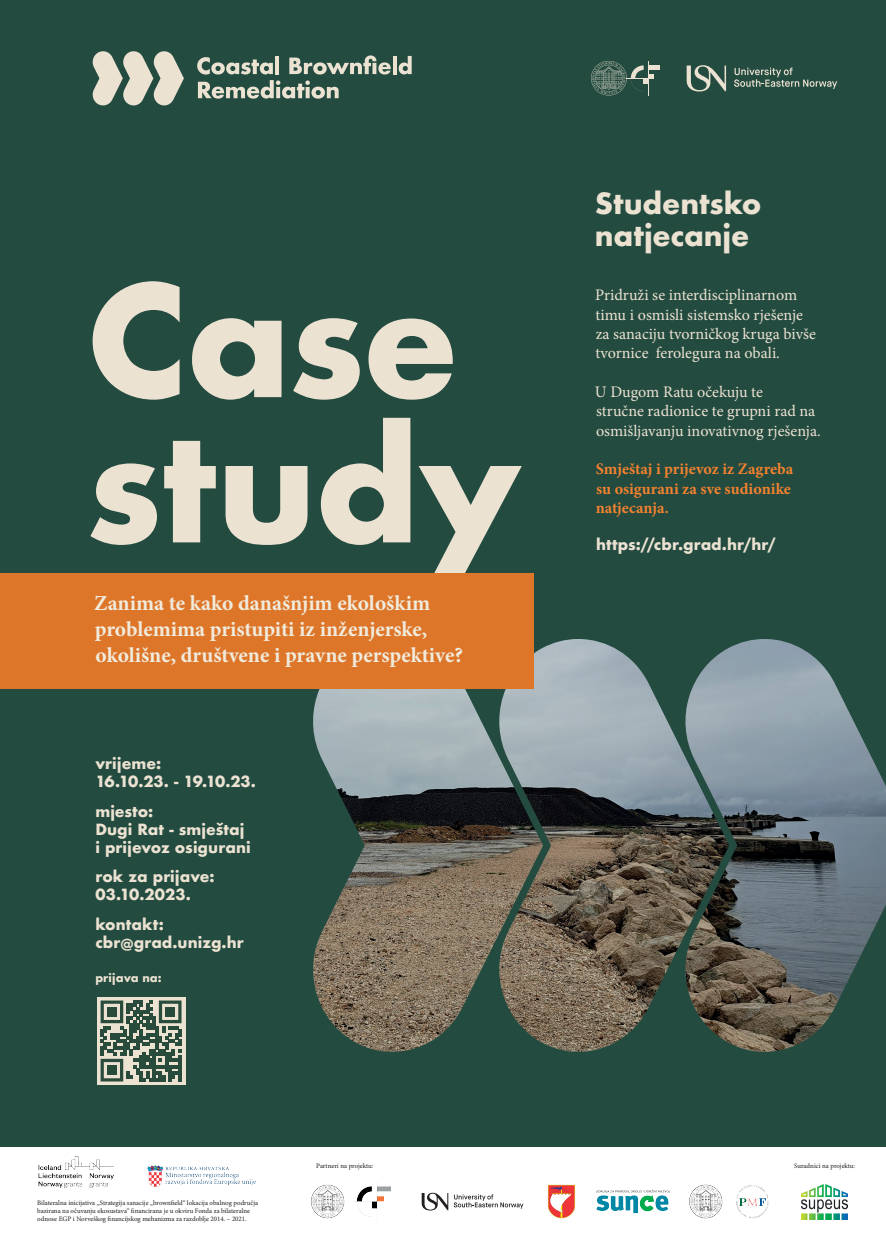
<style>
.page{position:relative;width:886px;height:1241px;background:#fff}
.page>*{position:absolute;margin:0;border:0;box-sizing:border-box;transform-origin:0 0}
.t1{font:700 170.81px/145.2px "Futura PT";letter-spacing:-.005em;color:#ece2d2}
.t2{font:700 32.19px/32.2px "Futura PT";letter-spacing:-.005em;color:#ece2d2}
.t3{font:700 21.44px/25.8px "Minion Pro";color:#f0ebdc}
.t4{font:16.12px/19.3px "Minion Pro";color:#ece2d2}
.t5{font:700 16.12px/19.3px "Minion Pro";color:#f4822f}
.t6{font:700 15px/18px "Futura";letter-spacing:.005em;color:#ece2d2}
.t7{font:700 11.25px "Futura";letter-spacing:.005em;color:#ece2d2}
.t8{font:6.88px/8.2px "Minion Pro";color:#231f20}
</style>
<div class="page">
<div style="left:0;top:0;width:886px;height:1146px;background:#234b40"></div>
<hr style="left:393px;top:56px;width:4px;height:18px;background:#ece2d2">
<svg style="left:399px;top:56px;width:13px;height:18px"></svg>
<svg style="left:197px;top:55px;width:194px;height:44px"></svg>
<svg style="left:92px;top:51px;width:92px;height:55px"></svg>
<img style="left:312px;top:639px;width:574px;height:413px">
<div style="left:0;top:573px;width:533px;height:115px;background:#de762a"></div>
<div style="left:648px;top:65px;width:12px;height:5px;background:#ece2d2"></div>
<hr style="left:648px;top:61px;width:1px;height:35px;background:#ece2d2">
<svg style="left:591px;top:61px;width:63px;height:34px"></svg>
<svg style="left:687px;top:65px;width:39px;height:26px"></svg>
<svg style="left:734px;top:68px;width:103px;height:21px"></svg>
<img style="left:547px;top:1184px;width:29px;height:35px">
<img style="left:147px;top:1165px;width:109px;height:22px">
<img style="left:596px;top:1190px;width:74px;height:24px">
<img style="left:311px;top:1184px;width:80px;height:35px">
<img style="left:689px;top:1184px;width:80px;height:35px">
<img style="left:38px;top:1156px;width:75px;height:31px">
<img style="left:802px;top:1184px;width:46px;height:34px">
<svg style="left:422px;top:1192px;width:26px;height:18px"></svg>
<svg style="left:454px;top:1194px;width:69px;height:14px"></svg>
<svg style="left:97px;top:997px;width:89px;height:87px"></svg>
<svg style="left:101px;top:1000px;width:80px;height:81px"></svg>
<div style="left:107px;top:1065px;width:10px;height:9px;background:#284b3c"></div>
<h1 class="t1" style="left:86px;top:263px;width:437px">Case study</h1>
<h3 class="t3" style="left:94px;top:590px;width:370px">Zanima te kako današnjim ekološkim problemima pristupiti iz inženjerske, okolišne, društvene i pravne perspektive?</h3>
<h3 class="t6" style="left:95px;top:754px;width:162px">vrijeme:<br>16.10.23. - 19.10.23.</h3>
<h3 class="t6" style="left:95px;top:802px;width:157px">mjesto:<br>Dugi Rat - smještaj i prijevoz osigurani</h3>
<h3 class="t6" style="left:95px;top:867px;width:121px">rok za prijave:<br>03.10.2023.</h3>
<h3 class="t6" style="left:95px;top:915px;width:150px">kontakt: cbr@grad.unizg.hr</h3>
<h3 class="t7" style="left:95px;top:969px;width:68px">prijava na:</h3>
<h2 class="t2" style="left:595px;top:186px;width:168px">Studentsko natjecanje</h2>
<h3 class="t4" style="left:595px;top:285px;width:222px">Pridruži se interdisciplinarnom timu i osmisli sistemsko rješenje za sanaciju tvorničkog kruga bivše tvornice ferolegura na obali.</h3>
<h3 class="t4" style="left:595px;top:382px;width:227px">U Dugom Ratu očekuju te<br>stručne radionice te grupni rad na osmišljavanju inovativnog rješenja.</h3>
<h3 class="t5" style="left:596px;top:459px;width:199px">Smještaj i prijevoz iz Zagreba su osigurani za sve sudionike natjecanja.</h3>
<h3 class="t6" style="left:596px;top:535px;width:181px">https://cbr.grad.hr/hr/</h3>
<p class="t8" style="left:37px;top:1198px;width:223px">Bilateralna inicijativa „Strategija sanacije „brownfield“ lokacija obalnog područja bazirana na očuvanju ekosustava“ financirana je u okviru Fonda za bilateralne odnose EGP i Norveškog financijskog mehanizma za razdoblje 2014. – 2021.</p>
<p class="t8" style="left:316px;top:1161px;width:59px">Partneri na projektu:</p>
<p class="t8" style="left:794px;top:1161px;width:62px">Suradnici na projektu:</p>
</div>
